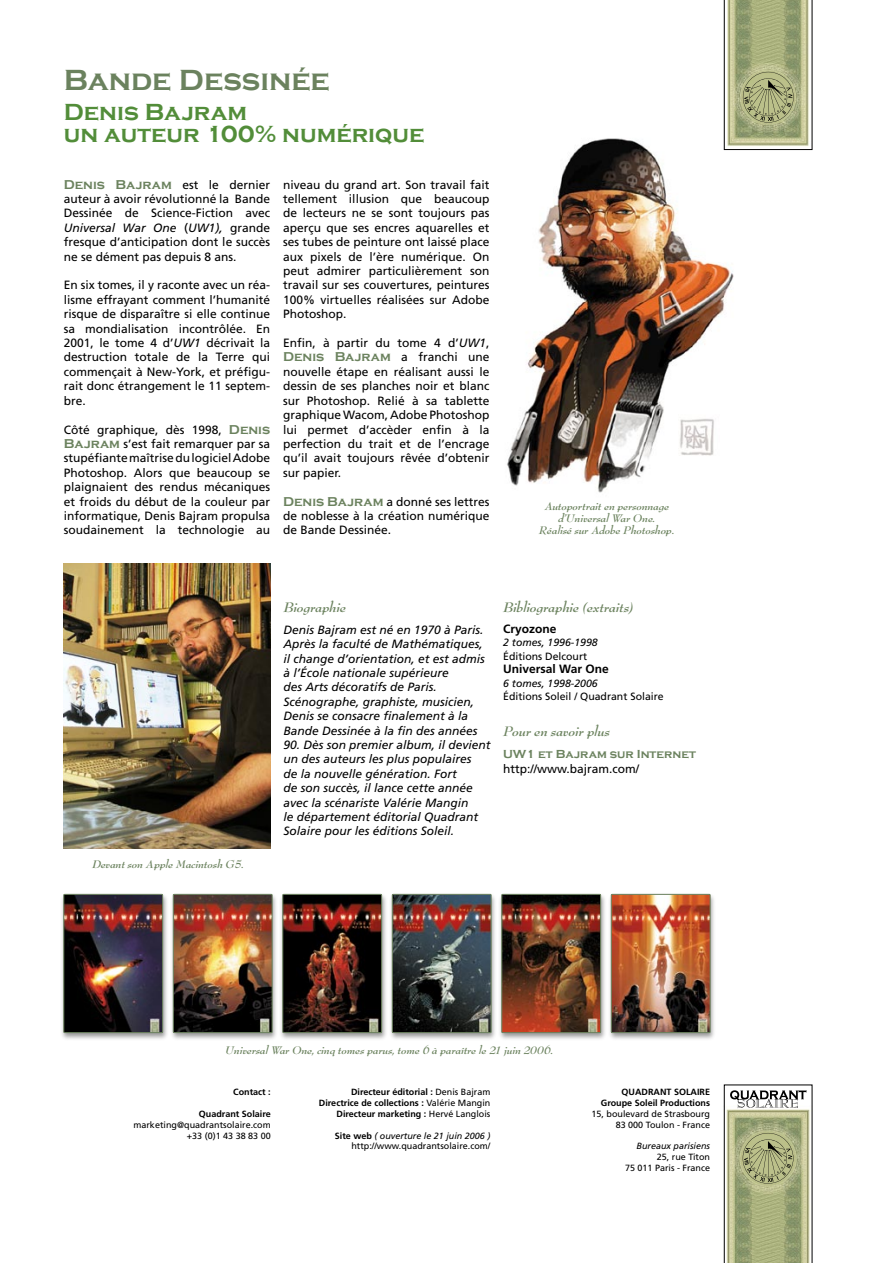
<style>
.page{position:relative;width:893px;height:1263px;background:#fff}
.page>*{position:absolute;margin:0;border:0;box-sizing:border-box;transform-origin:0 0}
.t1{font:700 30px "Copperplate Gothic";color:#6b825e}
.t2{font:700 24px/22.5px "Copperplate Gothic";color:#528d39}
.t3{font:italic 700 15px "Bernhard Modern";color:#6b825e}
.t4{font:700 13.2px "Copperplate Gothic";color:#6b825e}
.t5{font:12px/14.4px "Frutiger";color:#000;text-align:justify}
.t6{font:italic 12px/14.4px "Frutiger";color:#000}
.t7{font:italic 700 12px/12px "Bernhard Modern";color:#6b825e;text-align:center}
.t8{font:700 12px "Frutiger";color:#000}
.t9{font:700 12px "Copperplate Gothic";color:#6b825e}
.t10{font:10.5px "Frutiger";color:#000}
.t11{font:italic 10.5px "Frutiger";color:#000}
.t12{font:9px/10.8px "Frutiger";color:#000;text-align:right}
.t13{font:700 9px/10.8px "Frutiger";color:#000;text-align:right}
.t14{font:italic 9px "Frutiger";color:#000}
.s1{font-family:"Copperplate Gothic";font-weight:700;font-size:13.2px;color:#6b825e}
.s2{font-style:italic}
.s3{font-family:"Frutiger";font-weight:400;font-size:12px;color:#000}
.s4{font-weight:400}
.s5{font-weight:700}
</style>
<div class="page">
<img style="left:507px;top:125px;width:243px;height:368px">
<img style="left:64px;top:564px;width:207px;height:284px">
<div style="left:279px;top:892px;width:109px;height:149px;background:#000;opacity:.4"></div>
<img style="left:283px;top:894px;width:99px;height:138px">
<div style="left:283px;top:894px;width:99px;height:139px;border:1px solid #6b825e"></div>
<div style="left:169px;top:892px;width:110px;height:149px;background:#000;opacity:.4"></div>
<img style="left:173px;top:894px;width:99px;height:138px">
<div style="left:173px;top:894px;width:99px;height:139px;border:1px solid #6b825e"></div>
<div style="left:60px;top:892px;width:109px;height:149px;background:#000;opacity:.4"></div>
<img style="left:64px;top:894px;width:99px;height:138px">
<div style="left:64px;top:894px;width:99px;height:139px;border:1px solid #6b825e"></div>
<div style="left:388px;top:892px;width:110px;height:149px;background:#000;opacity:.4"></div>
<img style="left:392px;top:894px;width:99px;height:138px">
<div style="left:392px;top:894px;width:99px;height:139px;border:1px solid #6b825e"></div>
<div style="left:607px;top:892px;width:110px;height:149px;background:#000;opacity:.4"></div>
<img style="left:611px;top:894px;width:99px;height:138px">
<div style="left:611px;top:894px;width:99px;height:139px;border:1px solid #6b825e"></div>
<div style="left:498px;top:892px;width:109px;height:149px;background:#000;opacity:.4"></div>
<img style="left:502px;top:894px;width:99px;height:138px">
<div style="left:502px;top:894px;width:99px;height:139px;border:1px solid #6b825e"></div>
<svg style="left:724px;top:1085px;width:88px;height:178px;background:#adb18c"></svg>
<svg style="left:724px;top:0;width:88px;height:150px;background:#abb087"></svg>
<h1 class="t1" style="left:64px;top:63px;width:268px">Bande Dessinée</h1>
<h2 class="t2" style="left:64px;top:100px;width:362px">Denis Bajram<br>un auteur 100% numérique</h2>
<p class="t5" style="left:64px;top:177px;width:208px"><span class="s1">Denis Bajram</span> est le dernier auteur à avoir révolutionné la Bande Dessinée de Science-Fiction avec <span class="s2">Universal War One</span> (<span class="s2">UW1),</span> grande fresque d’anticipation dont le succès ne se dément pas depuis 8 ans.</p>
<p class="t5" style="left:64px;top:278px;width:208px">En six tomes, il y raconte avec un réa&shy;lisme effrayant comment l’humanité risque de disparaître si elle continue sa mondialisation incontrôlée. En 2001, le tome 4 d’<span class="s2">UW1</span> décrivait la destruction totale de la Terre qui commençait à New-York, et préfigu&shy;rait donc étrangement le 11 septem&shy;bre.</p>
<p class="t5" style="left:64px;top:422px;width:208px">Côté graphique, dès 1998, <span class="s1">Denis Bajram</span> s’est fait remarquer par sa stupéfiante maîtrise du logiciel Adobe Photoshop. Alors que beaucoup se plaignaient des rendus mécaniques et froids du début de la couleur par informatique, Denis Bajram propulsa soudainement la technologie au</p>
<p class="t5" style="left:283px;top:177px;width:208px">niveau du grand art. Son travail fait tellement illusion que beaucoup de lecteurs ne se sont toujours pas aperçu que ses encres aquarelles et ses tubes de peinture ont laissé place aux pixels de l’ère numérique. On peut admirer particulièrement son travail sur ses couvertures, peintures 100% virtuelles réalisées sur Adobe Photoshop.</p>
<p class="t5" style="left:283px;top:336px;width:208px">Enfin, à partir du tome 4 d’<span class="s2">UW1</span>,</p>
<p class="t4" style="left:283px;top:350px;width:208px">Denis Bajram <span class="s3">a franchi une</span></p>
<p class="t5" style="left:283px;top:365px;width:208px">nouvelle étape en réalisant aussi le dessin de ses planches noir et blanc sur Photoshop. Relié à sa tablette graphique Wacom, Adobe Photoshop lui permet d’accèder enfin à la perfection du trait et de l’encrage qu’il avait toujours rêvée d’obtenir sur papier.</p>
<p class="t5" style="left:283px;top:494px;width:208px"><span class="s1">Denis Bajram</span> a donné ses lettres de noblesse à la création numérique de Bande Dessinée.</p>
<p class="t7" style="left:539px;top:500px;width:137px">Autoportrait en personnage d’Universal War One.<br>Réalisé sur Adobe Photoshop.</p>
<p class="t7" style="left:92px;top:858px;width:153px">Devant son Apple Macintosh G5.</p>
<p class="t3" style="left:283px;top:599px;width:64px">Biographie</p>
<p class="t6" style="left:283px;top:622px;width:203px">Denis Bajram est né en 1970 à Paris.<br>Après la faculté de Mathématiques, il change d’orientation, et est admis à l’École nationale supérieure<br>des Arts décoratifs de Paris.<br>Scénographe, graphiste, musicien, Denis se consacre finalement à la Bande Dessinée à la fin des années</p>
<p class="t6" style="left:283px;top:738px;width:208px">90. Dès son premier album, il devient un des auteurs les plus populaires<br>de la nouvelle génération. Fort<br>de son succès, il lance cette année avec la scénariste Valérie Mangin<br>le département éditorial Quadrant Solaire pour les éditions Soleil.</p>
<p class="t3" style="left:503px;top:599px;width:132px">Bibliographie (extraits)</p>
<p class="t8" style="left:503px;top:622px;width:55px">Cryozone</p>
<p class="t11" style="left:503px;top:637px;width:96px">2 tomes, 1996-1998</p>
<p class="t10" style="left:503px;top:650px;width:86px">Éditions Delcourt</p>
<p class="t8" style="left:503px;top:662px;width:107px">Universal War One</p>
<p class="t11" style="left:503px;top:677px;width:96px">6 tomes, 1998-2006</p>
<p class="t10" style="left:503px;top:691px;width:162px">Éditions Soleil / Quadrant Solaire</p>
<p class="t3" style="left:503px;top:723px;width:108px">Pour en savoir plus</p>
<p class="t9" style="left:503px;top:748px;width:194px">UW1 et Bajram sur Internet</p>
<p class="t5" style="left:503px;top:761px;width:138px">http://www.bajram.com/</p>
<p class="t7" style="left:225px;top:1044px;width:329px">Universal War One, cinq tomes parus, tome 6 à paraître le 21 juin 2006.</p>
<p class="t13" style="left:233px;top:1087px;width:39px">Contact :</p>
<p class="t13" style="left:199px;top:1108px;width:73px">Quadrant Solaire</p>
<p class="t12" style="left:133px;top:1119px;width:139px">marketing@quadrantsolaire.com +33 (0)1 43 38 83 00</p>
<p class="t13" style="left:319px;top:1087px;width:173px">Directeur éditorial : <span class="s4">Denis Bajram<br></span>Directrice de collections : <span class="s4">Valérie Mangin<br></span>Directeur marketing : <span class="s4">Hervé Langlois</span></p>
<p class="t12" style="left:335px;top:1130px;width:157px"><span class="s5">Site web</span> <span class="s2">( ouverture le 21 juin 2006 ) </span>http://www.quadrantsolaire.com/</p>
<p class="t13" style="left:601px;top:1087px;width:111px">QUADRANT SOLAIRE<br>Groupe Soleil Productions</p>
<p class="t12" style="left:592px;top:1108px;width:120px">15, boulevard de Strasbourg<br>83 000 Toulon - France</p>
<p class="t14" style="left:637px;top:1141px;width:75px">Bureaux parisiens</p>
<p class="t12" style="left:625px;top:1152px;width:87px">25, rue Titon<br>75 011 Paris - France</p>
</div>
